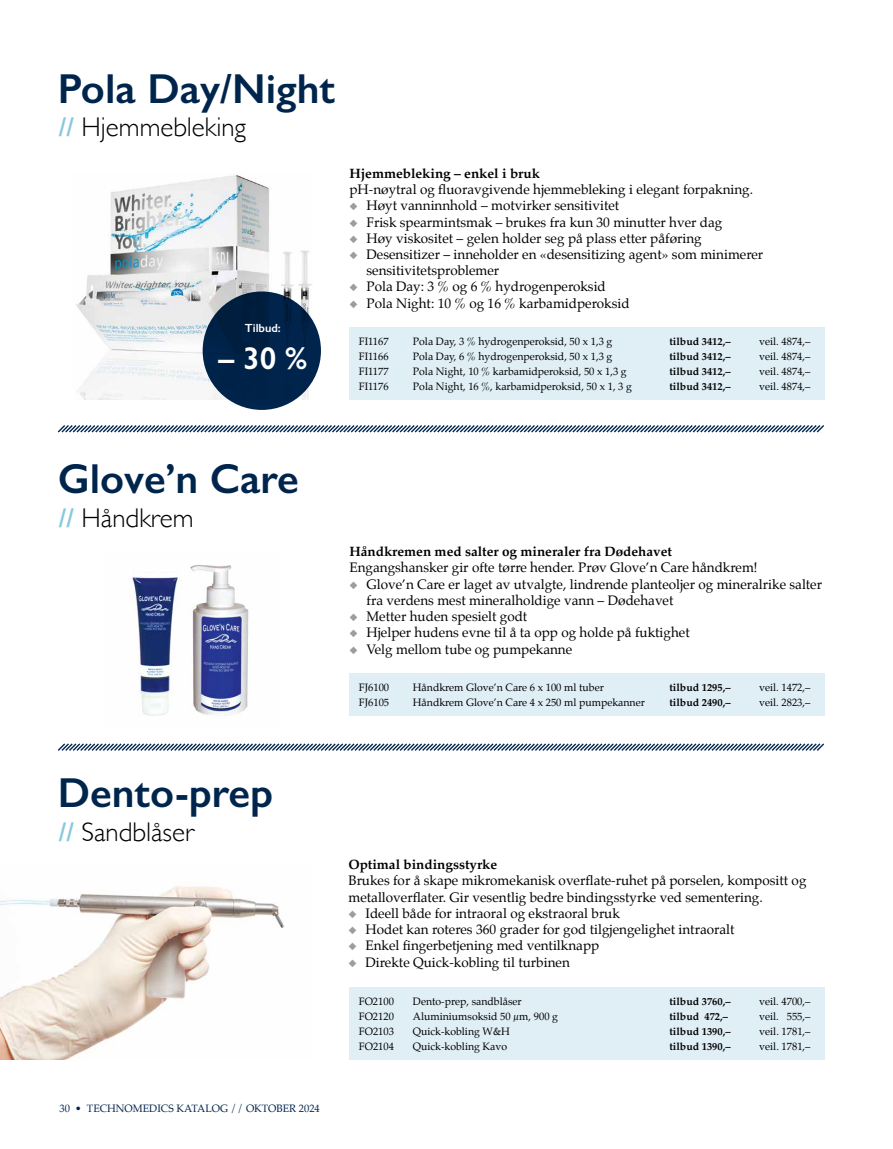
<style>
.page{position:relative;width:893px;height:1149px;background:#fff}
.page>*{position:absolute;margin:0;border:0;box-sizing:border-box;transform-origin:0 0}
.t1{font:600 42px "Gill Sans";color:#00254d}
.t2{font:600 31.5px "Gill Sans";color:#fff}
.t3{font:300 27px "Gill Sans";color:#000}
.t4{font:13.5px/16.2px "Palatino";color:#000}
.t5{font:700 13.5px "Palatino";color:#000}
.t6{font:600 11.85px "Gill Sans";color:#fff}
.t7{font:10.5px "Palatino";color:#000}
.t8{font:700 10.5px "Palatino";color:#000}
.t9{font:10.5px "Palatino";color:#00254d}
.s1{font-weight:600;color:#87c8de}
.s2{color:#9d9d9c}
</style>
<div class="page">
<svg style="left:57px;top:425px;width:767px;height:8px"></svg>
<svg style="left:57px;top:743px;width:767px;height:8px"></svg>
<div style="left:350px;top:327px;width:475px;height:72px;background:#e0eff6"></div>
<div style="left:350px;top:673px;width:475px;height:42px;background:#e0eff6"></div>
<div style="left:350px;top:987px;width:475px;height:72px;background:#e0eff6"></div>
<img style="left:76px;top:175px;width:236px;height:224px">
<img style="left:132px;top:564px;width:117px;height:152px">
<img style="left:0;top:886px;width:284px;height:173px">
<div style="left:203px;top:291px;width:118px;height:119px;background:#00254d;border-radius:50%"></div>
<h1 class="t1" style="left:58px;top:63px;width:279px">Pola Day/Night</h1>
<h3 class="t3" style="left:59px;top:106px;width:189px"><span class="s1">//</span> Hjemmebleking</h3>
<p class="t6" style="left:245px;top:320px;width:38px">Tilbud:</p>
<h2 class="t2" style="left:219px;top:339px;width:90px">– 30 %</h2>
<p class="t5" style="left:350px;top:162px;width:192px">Hjemmebleking – enkel i bruk</p>
<p class="t4" style="left:350px;top:181px;width:405px">pH-nøytral og fluoravgivende hjemmebleking i elegant forpakning.</p>
<p class="t4" style="left:350px;top:197px;width:271px"><span class="s2">◆</span> Høyt vanninnhold – motvirker sensitivitet</p>
<p class="t4" style="left:350px;top:214px;width:374px"><span class="s2">◆</span> Frisk spearmintsmak – brukes fra kun 30 minutter hver dag</p>
<p class="t4" style="left:350px;top:230px;width:354px"><span class="s2">◆</span> Høy viskositet – gelen holder seg på plass etter påføring</p>
<p class="t4" style="left:367px;top:246px;width:398px;text-indent:-17px"><span class="s2">◆</span> Desensitizer – inneholder en «desensitizing agent» som minimerer sensitivitetsproblemer</p>
<p class="t4" style="left:350px;top:278px;width:258px"><span class="s2">◆</span> Pola Day: 3 % og 6 % hydrogenperoksid</p>
<p class="t4" style="left:350px;top:295px;width:282px"><span class="s2">◆</span> Pola Night: 10 % og 16 % karbamidperoksid</p>
<p class="t7" style="left:359px;top:332px;width:31px">FI1167</p>
<p class="t7" style="left:413px;top:332px;width:201px">Pola Day, 3 % hydrogenperoksid, 50 x 1,3 g</p>
<p class="t8" style="left:669px;top:332px;width:63px">tilbud 3412,–</p>
<p class="t7" style="left:759px;top:332px;width:53px">veil. 4874,–</p>
<p class="t7" style="left:359px;top:347px;width:31px">FI1166</p>
<p class="t7" style="left:413px;top:347px;width:201px">Pola Day, 6 % hydrogenperoksid, 50 x 1,3 g</p>
<p class="t8" style="left:669px;top:347px;width:63px">tilbud 3412,–</p>
<p class="t7" style="left:759px;top:347px;width:53px">veil. 4874,–</p>
<p class="t7" style="left:359px;top:362px;width:31px">FI1177</p>
<p class="t7" style="left:413px;top:362px;width:215px">Pola Night, 10 % karbamidperoksid, 50 x 1,3 g</p>
<p class="t8" style="left:669px;top:362px;width:63px">tilbud 3412,–</p>
<p class="t7" style="left:759px;top:362px;width:53px">veil. 4874,–</p>
<p class="t7" style="left:359px;top:377px;width:31px">FI1176</p>
<p class="t7" style="left:413px;top:377px;width:221px">Pola Night, 16 %, karbamidperoksid, 50 x 1, 3 g</p>
<p class="t8" style="left:669px;top:377px;width:63px">tilbud 3412,–</p>
<p class="t7" style="left:759px;top:377px;width:53px">veil. 4874,–</p>
<h1 class="t1" style="left:58px;top:453px;width:243px">Glove’n Care</h1>
<h3 class="t3" style="left:59px;top:496px;width:136px"><span class="s1">//</span> Håndkrem</h3>
<h1 class="t1" style="left:58px;top:767px;width:217px">Dento-prep</h1>
<h3 class="t3" style="left:59px;top:810px;width:137px"><span class="s1">//</span> Sandblåser</h3>
<p class="t9" style="left:60px;top:1099px;width:262px">30 • TECHNOMEDICS KATALOG // OKTOBER 2024</p>
<p class="t5" style="left:350px;top:540px;width:324px">Håndkremen med salter og mineraler fra Dødehavet</p>
<p class="t4" style="left:350px;top:559px;width:410px">Engangshansker gir ofte tørre hender. Prøv Glove’n Care håndkrem!</p>
<p class="t4" style="left:367px;top:575px;width:457px;text-indent:-17px"><span class="s2">◆</span> Glove’n Care er laget av utvalgte, lindrende planteoljer og mineralrike salter fra verdens mest mineralholdige vann – Dødehavet</p>
<p class="t4" style="left:350px;top:608px;width:179px"><span class="s2">◆</span> Metter huden spesielt godt</p>
<p class="t4" style="left:350px;top:624px;width:342px"><span class="s2">◆</span> Hjelper hudens evne til å ta opp og holde på fuktighet</p>
<p class="t4" style="left:350px;top:640px;width:224px"><span class="s2">◆</span> Velg mellom tube og pumpekanne</p>
<p class="t7" style="left:359px;top:679px;width:32px">FJ6100</p>
<p class="t7" style="left:413px;top:679px;width:192px">Håndkrem Glove’n Care 6 x 100 ml tuber</p>
<p class="t8" style="left:669px;top:678px;width:63px">tilbud 1295,–</p>
<p class="t7" style="left:759px;top:679px;width:53px">veil. 1472,–</p>
<p class="t7" style="left:359px;top:694px;width:32px">FJ6105</p>
<p class="t7" style="left:413px;top:694px;width:233px">Håndkrem Glove’n Care 4 x 250 ml pumpekanner</p>
<p class="t8" style="left:669px;top:693px;width:63px">tilbud 2490,–</p>
<p class="t7" style="left:759px;top:694px;width:53px">veil. 2823,–</p>
<p class="t5" style="left:348px;top:852px;width:150px">Optimal bindingsstyrke</p>
<p class="t4" style="left:348px;top:872px;width:459px">Brukes for å skape mikromekanisk overflate-ruhet på porselen, kompositt og metalloverflater. Gir vesentlig bedre bindingsstyrke ved sementering.</p>
<p class="t4" style="left:348px;top:904px;width:273px"><span class="s2">◆</span> Ideell både for intraoral og ekstraoral bruk</p>
<p class="t4" style="left:348px;top:921px;width:388px"><span class="s2">◆</span> Hodet kan roteres 360 grader for god tilgjengelighet intraoralt</p>
<p class="t4" style="left:348px;top:937px;width:252px"><span class="s2">◆</span> Enkel fingerbetjening med ventilknapp</p>
<p class="t4" style="left:348px;top:953px;width:223px"><span class="s2">◆</span> Direkte Quick-kobling til turbinen</p>
<p class="t7" style="left:359px;top:992px;width:37px">FO2100</p>
<p class="t7" style="left:413px;top:992px;width:110px">Dento-prep, sandblåser</p>
<p class="t8" style="left:669px;top:992px;width:63px">tilbud 3760,–</p>
<p class="t7" style="left:759px;top:992px;width:53px">veil. 4700,–</p>
<p class="t7" style="left:359px;top:1007px;width:37px">FO2120</p>
<p class="t7" style="left:413px;top:1007px;width:147px">Aluminiumsoksid 50 μm, 900 g</p>
<p class="t8" style="left:669px;top:1007px;width:60px">tilbud 472,–</p>
<p class="t7" style="left:759px;top:1007px;width:53px">veil. 555,–</p>
<p class="t7" style="left:359px;top:1022px;width:37px">FO2103</p>
<p class="t7" style="left:413px;top:1022px;width:99px">Quick-kobling W&amp;H</p>
<p class="t8" style="left:669px;top:1022px;width:63px">tilbud 1390,–</p>
<p class="t7" style="left:759px;top:1022px;width:53px">veil. 1781,–</p>
<p class="t7" style="left:359px;top:1037px;width:37px">FO2104</p>
<p class="t7" style="left:413px;top:1037px;width:96px">Quick-kobling Kavo</p>
<p class="t8" style="left:669px;top:1037px;width:63px">tilbud 1390,–</p>
<p class="t7" style="left:759px;top:1037px;width:53px">veil. 1781,–</p>
</div>
